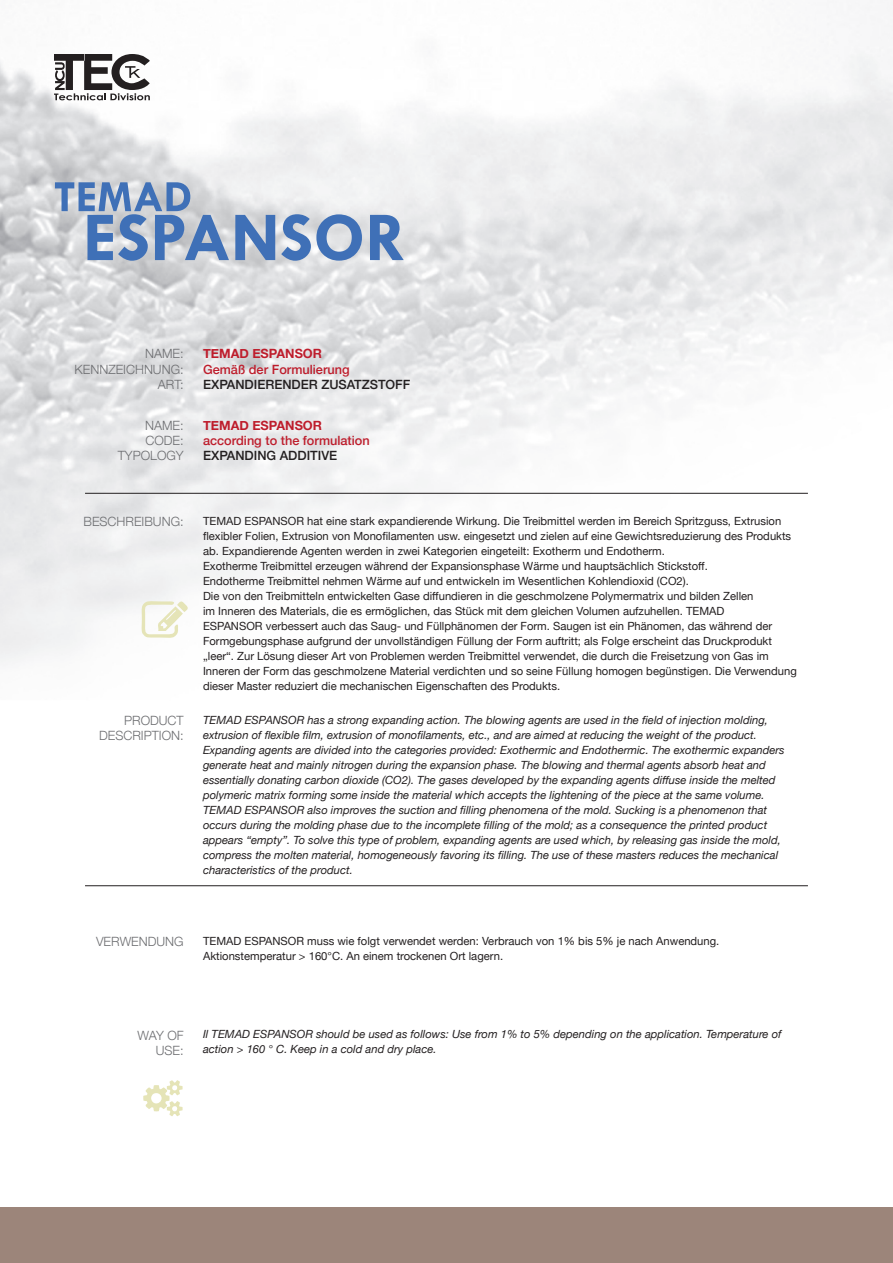
<style>
.page{position:relative;width:893px;height:1263px;background:#fff}
.page>*{position:absolute;margin:0;border:0;box-sizing:border-box;transform-origin:0 0}
.t1{font:300 12.75px/15.3px "Helvetica Neue";color:#6c6d70;text-align:right}
.t2{font:500 12.75px/15.3px "Helvetica Neue";color:#231f20}
.t3{font:500 12.75px/15.3px "Helvetica Neue";color:#be1d2c}
.t4{font:11.25px/15px "Helvetica Neue";color:#231f20}
.t5{font:italic 11.25px/15px "Helvetica Neue";color:#231f20}
.s1{font-weight:700;color:#be1d2c}
.s2{color:#be1d2c}
.s3{font-weight:700}
.s4{color:#231f20}
</style>
<div class="page">
<img style="left:0;top:2px;width:893px;height:1206px">
<div style="left:0;top:1208px;width:893px;height:55px;background:#9c857a"></div>
<svg style="left:54px;top:54px;width:96px;height:46px"></svg>
<svg style="left:235px;top:215px;width:40px;height:45px;background:#7192c1"></svg>
<svg style="left:281px;top:214px;width:81px;height:47px;background:#91aacd"></svg>
<svg style="left:370px;top:215px;width:34px;height:45px;background:#7596c5"></svg>
<svg style="left:141px;top:601px;width:47px;height:37px"></svg>
<svg style="left:143px;top:1080px;width:40px;height:36px"></svg>
<svg style="left:55px;top:182px;width:174px;height:79px;background:#99adca"></svg>
<hr style="left:85px;top:493px;width:723px;height:1px;background:#231f20">
<hr style="left:85px;top:885px;width:723px;height:1px;background:#231f20">
<p class="t1" style="left:145px;top:345px;width:40px">NAME:</p>
<p class="t1" style="left:75px;top:360px;width:111px">KENNZEICHNUNG:</p>
<p class="t1" style="left:158px;top:376px;width:27px">ART:</p>
<p class="t2" style="left:203px;top:345px;width:209px"><span class="s1">TEMAD ESPANSOR<br></span><span class="s2">Gemäß der Formulierung<br></span>EXPANDIERENDER ZUSATZSTOFF</p>
<p class="t1" style="left:118px;top:416px;width:67px">NAME:<br>CODE:<br>TYPOLOGY</p>
<p class="t3" style="left:203px;top:416px;width:168px"><span class="s3">TEMAD ESPANSOR </span>according to the formulation<br><span class="s4">EXPANDING ADDITIVE</span></p>
<p class="t1" style="left:84px;top:513px;width:102px">BESCHREIBUNG:</p>
<p class="t1" style="left:99px;top:712px;width:86px">PRODUCT<br>DESCRIPTION:</p>
<p class="t4" style="left:203px;top:514px;width:590px">TEMAD ESPANSOR hat eine stark expandierende Wirkung. Die Treibmittel werden im Bereich Spritzguss, Extrusion flexibler Folien, Extrusion von Monofilamenten usw. eingesetzt und zielen auf eine Gewichtsreduzierung des Produkts ab. Expandierende Agenten werden in zwei Kategorien eingeteilt: Exotherm und Endotherm.</p>
<p class="t4" style="left:203px;top:559px;width:506px">Exotherme Treibmittel erzeugen während der Expansionsphase Wärme und hauptsächlich Stickstoff.</p>
<p class="t4" style="left:203px;top:574px;width:487px">Endotherme Treibmittel nehmen Wärme auf und entwickeln im Wesentlichen Kohlendioxid (CO2).</p>
<p class="t4" style="left:203px;top:589px;width:595px">Die von den Treibmitteln entwickelten Gase diffundieren in die geschmolzene Polymermatrix und bilden Zellen<br>im Inneren des Materials, die es ermöglichen, das Stück mit dem gleichen Volumen aufzuhellen. TEMAD<br>ESPANSOR verbessert auch das Saug- und Füllphänomen der Form. Saugen ist ein Phänomen, das während der Formgebungsphase aufgrund der unvollständigen Füllung der Form auftritt; als Folge erscheint das Druckprodukt „leer“. Zur Lösung dieser Art von Problemen werden Treibmittel verwendet, die durch die Freisetzung von Gas im Inneren der Form das geschmolzene Material verdichten und so seine Füllung homogen begünstigen. Die Verwendung dieser Master reduziert die mechanischen Eigenschaften des Produkts.</p>
<p class="t5" style="left:203px;top:713px;width:583px">TEMAD ESPANSOR has a strong expanding action. The blowing agents are used in the field of injection molding, extrusion of flexible film, extrusion of monofilaments, etc., and are aimed at reducing the weight of the product.<br>Expanding agents are divided into the categories provided: Exothermic and Endothermic. The exothermic expanders generate heat and mainly nitrogen during the expansion phase. The blowing and thermal agents absorb heat and essentially donating carbon dioxide (CO2). The gases developed by the expanding agents diffuse inside the melted polymeric matrix forming some inside the material which accepts the lightening of the piece at the same volume.<br>TEMAD ESPANSOR also improves the suction and filling phenomena of the mold. Sucking is a phenomenon that occurs during the molding phase due to the incomplete filling of the mold; as a consequence the printed product appears “empty”. To solve this type of problem, expanding agents are used which, by releasing gas inside the mold, compress the molten material, homogeneously favoring its filling. The use of these masters reduces the mechanical characteristics of the product.</p>
<p class="t1" style="left:96px;top:933px;width:89px">VERWENDUNG</p>
<p class="t4" style="left:203px;top:934px;width:518px">TEMAD ESPANSOR muss wie folgt verwendet werden: Verbrauch von 1% bis 5% je nach Anwendung.<br>Aktionstemperatur &gt; 160°C. An einem trockenen Ort lagern.</p>
<p class="t1" style="left:138px;top:1027px;width:48px">WAY OF<br>USE:</p>
<p class="t5" style="left:203px;top:1027px;width:580px">Il TEMAD ESPANSOR should be used as follows: Use from 1% to 5% depending on the application. Temperature of action &gt; 160 ° C. Keep in a cold and dry place.</p>
</div>
